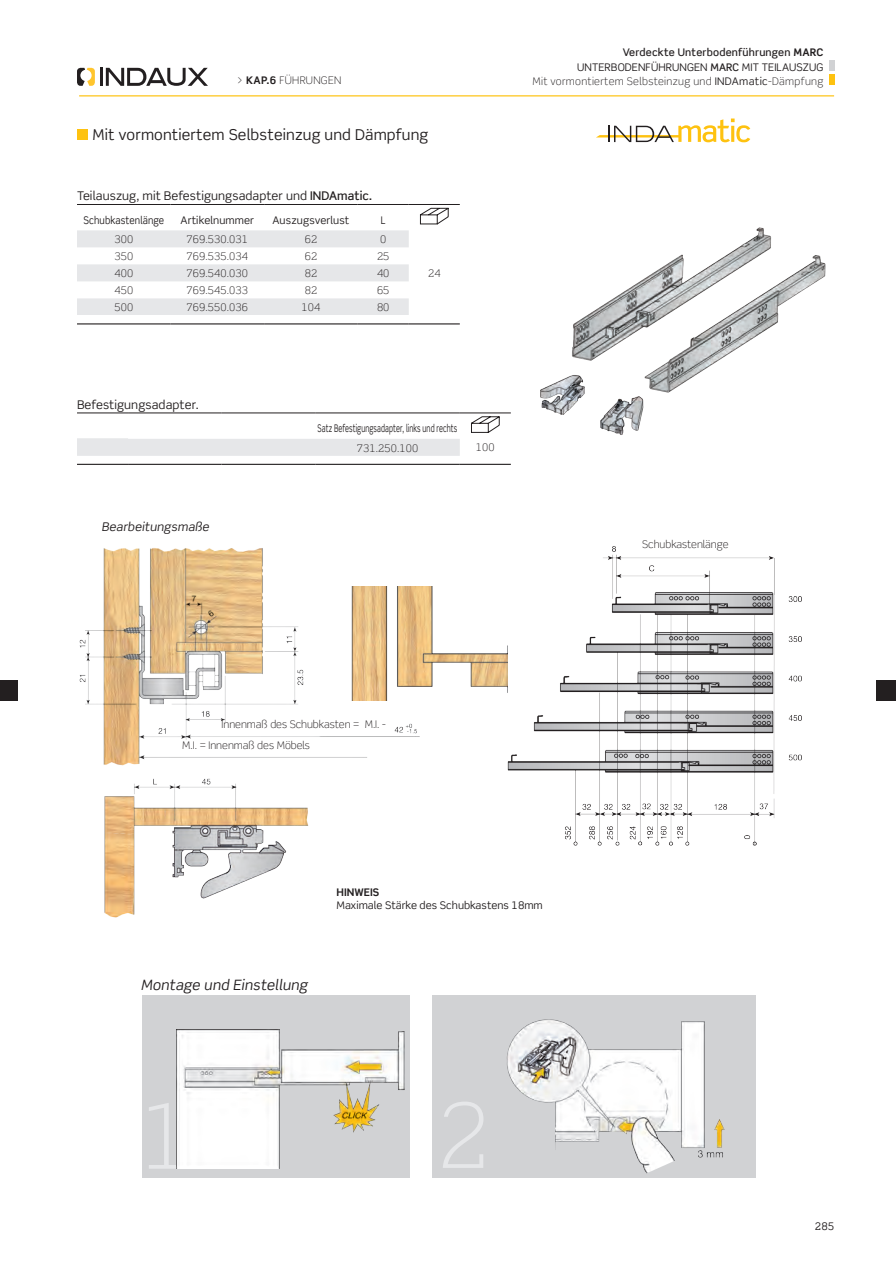
<style>
.page{position:relative;width:896px;height:1265px;background:#fff}
.page>*{position:absolute;margin:0;border:0;box-sizing:border-box;transform-origin:0 0}
.ind__PAGINA_CURSIVA{font:300 90px "Scene Pro";color:#e6e7e9}
.TITULU_2{font:15px "Scene Pro";letter-spacing:.01em;color:#231f20}
.TITULU_3{font:italic 14.25px "Scene Pro";letter-spacing:.01em;color:#231f20}
.tabl__TITULO{font:12px "Scene Pro";letter-spacing:.005em;color:#231f20}
.TITULU_3-2{font:italic 12px "Scene Pro";letter-spacing:.01em;color:#231f20}
.tabl__texto{font:300 10.5px "Scene Pro";letter-spacing:.01em;color:#231f20}
.cab__TITULU_2{font:300 10.5px "Scene Pro";letter-spacing:.03em;color:#231f20}
.descripción{font:300 10.5px "Scene Pro";color:#231f20}
.notas{font:10.5px/13.5px "Scene Pro";color:#231f20}
.tabl__titulillo{font:10.5px "Scene Pro";letter-spacing:.01em;color:#231f20;scale:.65 1}
.cab__TITULU_1{font:10.5px "Scene Pro";letter-spacing:.01em;color:#231f20}
.cab__TITULU_Ø{font:500 10.5px "Scene Pro";letter-spacing:.02em;color:#231f20}
.tabl__titulillo-2{font:10.5px "Scene Pro";letter-spacing:.01em;color:#231f20}
.notas-2{font:300 10.5px "Scene Pro";color:#231f20}
.tabl__titulillo-3{font:10.5px "Scene Pro";letter-spacing:.01em;color:#231f20;scale:.88 1}
.tabl__titulillo-4{font:10.5px "Scene Pro";letter-spacing:.01em;color:#231f20;scale:.9 1}
.s1{font-weight:700}
.s2{font-weight:500}
.s3{font-weight:400}
</style>
<div class="page">
<div style="left:829px;top:60px;width:5px;height:11px;background:#d1d2d4"></div>
<div style="left:829px;top:75px;width:5px;height:10px;background:#fec210"></div>
<hr style="left:79px;top:95px;width:755px;height:1px;background:#fec210">
<svg style="left:77px;top:68px;width:18px;height:18px"></svg>
<hr style="left:100px;top:68px;width:3px;height:18px;background:#231f20">
<svg style="left:106px;top:68px;width:102px;height:18px"></svg>
<img style="left:507px;top:546px;width:295px;height:300px">
<img style="left:79px;top:548px;width:341px;height:370px">
<img style="left:540px;top:227px;width:286px;height:208px">
<div style="left:77px;top:439px;width:383px;height:17px;background:#e6e7e9"></div>
<hr style="left:77px;top:413px;width:51px;height:1px;background:#231f20">
<hr style="left:128px;top:413px;width:94px;height:1px;background:#231f20">
<hr style="left:222px;top:413px;width:93px;height:1px;background:#231f20">
<hr style="left:315px;top:413px;width:145px;height:1px;background:#231f20">
<hr style="left:460px;top:413px;width:51px;height:1px;background:#231f20">
<hr style="left:77px;top:439px;width:51px;height:1px;background:#e6e7e9">
<hr style="left:77px;top:464px;width:51px;height:1px;background:#231f20">
<hr style="left:128px;top:464px;width:94px;height:1px;background:#231f20">
<hr style="left:222px;top:464px;width:93px;height:1px;background:#231f20">
<hr style="left:315px;top:464px;width:145px;height:1px;background:#231f20">
<hr style="left:460px;top:464px;width:51px;height:1px;background:#231f20">
<svg style="left:471px;top:416px;width:29px;height:17px"></svg>
<div style="left:77px;top:129px;width:11px;height:11px;background:#fec210"></div>
<div style="left:432px;top:995px;width:324px;height:183px;background:#d1d2d4"></div>
<img style="left:506px;top:1019px;width:219px;height:155px">
<div style="left:141px;top:995px;width:268px;height:183px;background:#d1d2d4"></div>
<img style="left:176px;top:1029px;width:228px;height:140px">
<svg style="left:596px;top:119px;width:154px;height:23px"></svg>
<img style="left:326px;top:586px;width:182px;height:115px">
<svg style="left:77px;top:230px;width:332px;height:85px"></svg>
<hr style="left:77px;top:204px;width:94px;height:1px;background:#231f20">
<hr style="left:171px;top:204px;width:93px;height:1px;background:#231f20">
<hr style="left:264px;top:204px;width:94px;height:1px;background:#231f20">
<hr style="left:358px;top:204px;width:51px;height:1px;background:#231f20">
<hr style="left:409px;top:204px;width:51px;height:1px;background:#231f20">
<hr style="left:77px;top:323px;width:94px;height:1px;background:#231f20">
<hr style="left:171px;top:323px;width:93px;height:1px;background:#231f20">
<hr style="left:264px;top:323px;width:94px;height:1px;background:#231f20">
<hr style="left:358px;top:323px;width:51px;height:1px;background:#231f20">
<hr style="left:409px;top:323px;width:51px;height:1px;background:#231f20">
<svg style="left:420px;top:208px;width:28px;height:16px"></svg>
<div style="left:876px;top:680px;width:20px;height:21px;background:#231f20"></div>
<div style="left:0;top:680px;width:17px;height:21px;background:#231f20"></div>
<p class="cab__TITULU_2" style="left:237px;top:74px;width:106px">&gt; <span class="s1">KAP.6</span> FÜHRUNGEN</p>
<p class="TITULU_2" style="left:92px;top:125px;width:337px">Mit vormontiertem Selbsteinzug und Dämpfung</p>
<p class="tabl__TITULO" style="left:77px;top:188px;width:296px">Teilauszug, mit Befestigungsadapter und <span class="s2">INDAmatic.</span></p>
<p class="tabl__titulillo-3" style="left:83px;top:214px;width:93px">Schubkastenlänge</p>
<p class="tabl__titulillo-2" style="left:181px;top:214px;width:75px">Artikelnummer</p>
<p class="tabl__titulillo-2" style="left:272px;top:214px;width:78px">Auszugsverlust</p>
<p class="tabl__titulillo-4" style="left:381px;top:214px;width:7px">L</p>
<p class="tabl__texto" style="left:114px;top:233px;width:20px">300</p>
<p class="tabl__texto" style="left:187px;top:233px;width:63px">769.530.031</p>
<p class="tabl__texto" style="left:305px;top:233px;width:14px">62</p>
<p class="tabl__texto" style="left:380px;top:233px;width:8px">0</p>
<p class="tabl__texto" style="left:114px;top:250px;width:20px">350</p>
<p class="tabl__texto" style="left:187px;top:250px;width:63px">769.535.034</p>
<p class="tabl__texto" style="left:305px;top:250px;width:14px">62</p>
<p class="tabl__texto" style="left:377px;top:250px;width:14px">25</p>
<p class="tabl__texto" style="left:114px;top:267px;width:20px">400</p>
<p class="tabl__texto" style="left:187px;top:267px;width:63px">769.540.030</p>
<p class="tabl__texto" style="left:305px;top:267px;width:14px">82</p>
<p class="tabl__texto" style="left:377px;top:267px;width:14px">40</p>
<p class="tabl__texto" style="left:114px;top:284px;width:20px">450</p>
<p class="tabl__texto" style="left:187px;top:284px;width:63px">769.545.033</p>
<p class="tabl__texto" style="left:305px;top:284px;width:14px">82</p>
<p class="tabl__texto" style="left:377px;top:284px;width:14px">65</p>
<p class="tabl__texto" style="left:114px;top:301px;width:20px">500</p>
<p class="tabl__texto" style="left:187px;top:301px;width:63px">769.550.036</p>
<p class="tabl__texto" style="left:301px;top:301px;width:20px">104</p>
<p class="tabl__texto" style="left:377px;top:301px;width:14px">80</p>
<p class="tabl__TITULO" style="left:77px;top:397px;width:123px">Befestigungsadapter.</p>
<p class="tabl__texto" style="left:428px;top:267px;width:14px">24</p>
<p class="tabl__titulillo" style="left:318px;top:422px;width:216px">Satz Befestigungsadapter, links und rechts</p>
<p class="TITULU_3-2" style="left:101px;top:519px;width:109px">Bearbeitungsmaße</p>
<p class="tabl__texto" style="left:357px;top:441px;width:63px">731.250.100</p>
<p class="tabl__texto" style="left:476px;top:441px;width:20px">100</p>
<p class="cab__TITULU_Ø" style="left:622px;top:46px;width:202px">Verdeckte Unterbodenführungen <span class="s1">MARC</span></p>
<p class="cab__TITULU_1" style="left:577px;top:60px;width:248px">UNTERBODENFÜHRUNGEN <span class="s2">MARC</span> MIT TEILAUSZUG</p>
<p class="cab__TITULU_2" style="left:532px;top:75px;width:292px">Mit vormontiertem Selbsteinzug und <span class="s3">INDAmatic</span>-Dämpfung</p>
<p class="notas-2" style="left:642px;top:538px;width:88px">Schubkastenlänge</p>
<p class="descripción" style="left:222px;top:718px;width:166px">Innenmaß des Schubkasten = M.I. -</p>
<p class="descripción" style="left:182px;top:739px;width:129px">M.I. = Innenmaß des Möbels</p>
<p class="TITULU_3" style="left:141px;top:975px;width:168px">Montage und Einstellung</p>
<p class="notas" style="left:337px;top:885px;width:208px"><span class="s1">HINWEIS<br></span>Maximale Stärke des Schubkastens 18mm</p>
<p class="ind__PAGINA_CURSIVA" style="left:140px;top:1082px;width:55px">1</p>
<p class="ind__PAGINA_CURSIVA" style="left:437px;top:1081px;width:55px">2</p>
<p class="notas" style="left:815px;top:1219px;width:21px">285</p>
</div>
